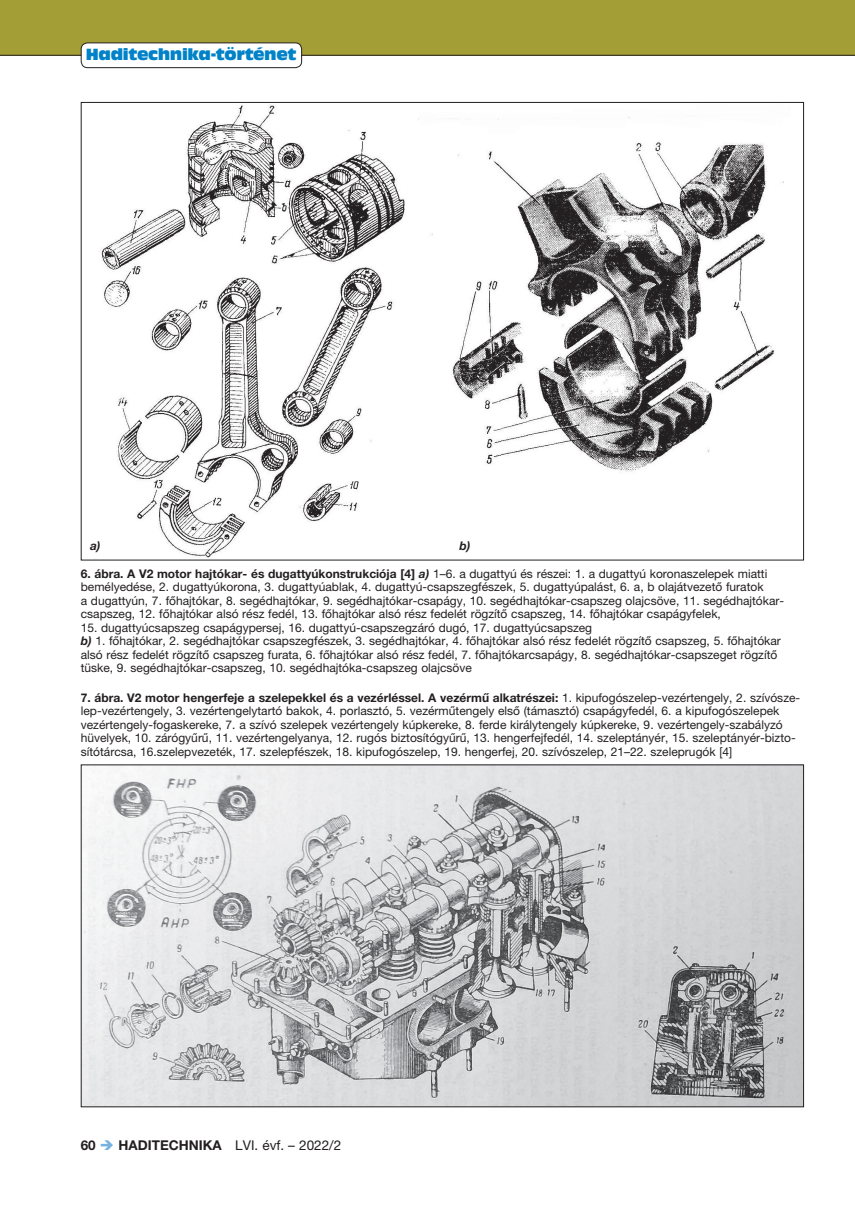
<style>
.page{position:relative;width:855px;height:1212px;background:#fff}
.page>*{position:absolute;margin:0;border:0;box-sizing:border-box;transform-origin:0 0}
.t1{font:15px "Antique Olive Compact";letter-spacing:-.02em;color:#0082c8}
.t2{font:13.5px "Helvetica Neue LT Pro";color:#231f20}
.t3{font:12px/13.5px "Helvetica Neue LT Pro";color:#231f20}
.t4{font:italic 700 12px "Helvetica Neue LT Pro";color:#231f20}
.s1{font-weight:700}
.s2{font-weight:700;font-style:italic}
.s3{color:#76b1df}
</style>
<div class="page">
<div style="left:0;top:0;width:855px;height:55px;background:#a39f36"></div>
<hr style="left:0;top:55px;width:855px;height:1px;background:#231f20">
<div style="left:81px;top:43px;width:221px;height:25px;background:#fff;border-radius:6px"></div>
<div style="left:81px;top:43px;width:221px;height:25px;border:1px solid #231f20;border-radius:6px"></div>
<img style="left:83px;top:766px;width:719px;height:339px">
<img style="left:101px;top:104px;width:683px;height:454px">
<p class="t1" style="left:86px;top:44px;width:212px">Haditechnika-történet</p>
<p class="t4" style="left:90px;top:538px;width:12px">a)</p>
<p class="t4" style="left:459px;top:538px;width:12px">b)</p>
<p class="t3" style="left:81px;top:566px;width:705px"><span class="s1">6. ábra. A V2 motor hajtókar- és dugattyúkonstrukciója [4]</span> <span class="s2">a)</span> 1–6. a dugattyú és részei: 1. a dugattyú koronaszelepek miatti bemélyedése, 2. dugattyúkorona, 3. dugattyúablak, 4. dugattyú-csapszegfészek, 5. dugattyúpalást, 6. a, b olajátvezető furatok<br>a dugattyún, 7. főhajtókar, 8. segédhajtókar, 9. segédhajtókar-csapágy, 10. segédhajtókar-csapszeg olajcsöve, 11. segédhajtókar&shy;csapszeg, 12. főhajtókar alsó rész fedél, 13. főhajtókar alsó rész fedelét rögzítő csapszeg, 14. főhajtókar csapágyfelek,</p>
<p class="t3" style="left:81px;top:620px;width:701px">15. dugattyúcsapszeg csapágypersej, 16. dugattyú-csapszegzáró dugó, 17. dugattyúcsapszeg<br><span class="s2">b)</span> 1. főhajtókar, 2. segédhajtókar csapszegfészek, 3. segédhajtókar, 4. főhajtókar alsó rész fedelét rögzítő csapszeg, 5. főhajtókar alsó rész fedelét rögzítő csapszeg furata, 6. főhajtókar alsó rész fedél, 7. főhajtókarcsapágy, 8. segédhajtókar-csapszeget rögzítő tüske, 9. segédhajtókar-csapszeg, 10. segédhajtóka-csapszeg olajcsöve</p>
<p class="t3" style="left:81px;top:691px;width:721px"><span class="s1">7. ábra. V2 motor hengerfeje a szelepekkel és a vezérléssel. A vezérmű alkatrészei:</span> 1. kipufogószelep-vezértengely, 2. szívósze&shy;lep-vezértengely, 3. vezértengelytartó bakok, 4. porlasztó, 5. vezérműtengely első (támasztó) csapágyfedél, 6. a kipufogószelepek vezértengely-fogaskereke, 7. a szívó szelepek vezértengely kúpkereke, 8. ferde királytengely kúpkereke, 9. vezértengely-szabályzó hüvelyek, 10. zárógyűrű, 11. vezértengelyanya, 12. rugós biztosítógyűrű, 13. hengerfejfedél, 14. szeleptányér, 15. szeleptányér-bizto&shy;sítótárcsa, 16.szelepvezeték, 17. szelepfészek, 18. kipufogószelep, 19. hengerfej, 20. szívószelep, 21–22. szeleprugók [4]</p>
<p class="t2" style="left:81px;top:1137px;width:262px"><span class="s1">60</span> <span class="s3">➔</span> <span class="s1">HADITECHNIKA</span> LVI. évf. – 2022/2</p>
</div>
